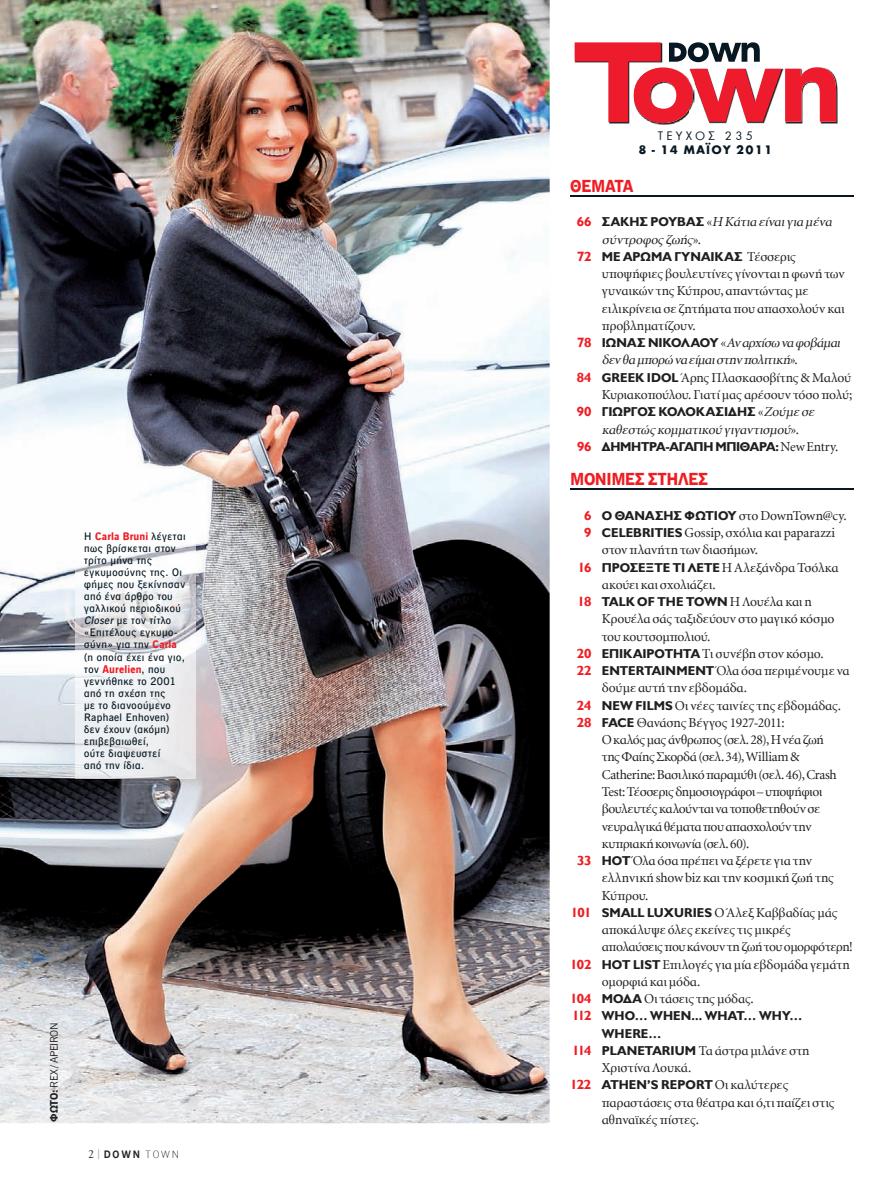
<style>
.page{position:relative;width:895px;height:1188px;background:#fff}
.page>*{position:absolute;margin:0;border:0;box-sizing:border-box;transform-origin:0 0}
.t1{font:700 16.5px "C Dsans 05";letter-spacing:-.03em;color:#ee1d23}
.t2{font:13.5px/17.2px "Minion Greek";letter-spacing:-.015em;color:#201e20}
.t3{font:italic 13.5px/17.2px "Minion Greek";letter-spacing:-.02em;color:#201e20}
.t4{font:13.5px "Minion Greek";letter-spacing:-.035em;color:#201e20}
.t5{font:700 12.9px/17.2px "CF Jeckyl";letter-spacing:.005em;color:#201e20}
.t6{font:700 12.9px "CF Jeckyl";letter-spacing:-.02em;color:#201e20}
.t7{font:700 12.75px "Futura Greek";letter-spacing:.08em;color:#071822}
.t8{font:12.75px "Futura Greek";letter-spacing:.25em;color:#071822}
.t9{font:500 10.5px/12px "C Dsans 03";letter-spacing:.045em;color:#071822}
.t10{font:700 10.5px "C Dsans 05";letter-spacing:.01em;color:#ee1d23}
.t11{font:10.5px "C Dsans 02";letter-spacing:-.035em;color:#231f20}
.t12{font:600 10.2px "C Dsans 04";color:#231f20}
.s1{font-family:"C Dsans 03";font-weight:500;color:#071822}
.s2{font-style:italic}
.s3{font-family:"C Dsans 05";font-weight:700;color:#ee1d23}
.s4{font-family:"C Dsans 05";font-weight:700}
.s5{font-family:"UB Goudies";font-weight:400;font-size:10.5px}
.s6{font-family:"C Dsans 00";font-weight:100;font-style:italic;font-size:12px;color:#808285}
.s7{font-family:"C Dsans 00";font-weight:100}
.s8{font-family:"CF Jeckyl";font-weight:700;font-style:normal;color:#ee1d23}
.s9{font-family:"CF Jeckyl";font-weight:700;font-style:normal;font-size:12.9px}
.s10{font-style:normal}
.s11{font-size:13.5px;color:#ee1d23}
.s12{font-family:"Minion Greek";font-weight:400;font-size:13.5px}
.s13{font-family:"CF Jeckyl";font-weight:700;color:#ee1d23}
.s14{font-family:"CF Jeckyl";font-weight:700;font-size:12.9px}
.s15{font-family:"Minion Greek";font-weight:400;font-style:italic;font-size:13.5px}
</style>
<div class="page">
<img style="left:0;top:0;width:549px;height:1123px">
<img style="left:709px;top:77px;width:129px;height:47px">
<img style="left:656px;top:123px;width:19px;height:2px">
<svg style="left:574px;top:42px;width:261px;height:81px"></svg>
<img style="left:75px;top:522px;width:120px;height:256px">
<hr style="left:570px;top:195px;width:283px;height:1px;background:#071822">
<hr style="left:570px;top:488px;width:283px;height:2px;background:#071822">
<p class="t10" style="left:84px;top:532px;width:103px"><span class="s1">H</span> Carla Bruni <span class="s1">λέγεται</span></p>
<p class="t9" style="left:84px;top:543px;width:102px">πως βρίσκεται στον τρίτο μήνα της εγκυμοσύνης της. Οι φήμες που ξεκίνησαν από ένα άρθρο του γαλλικού περιοδικού<br><span class="s2">Closer</span> με τον τίτλο «Επιτέλους εγκυμο&shy;σύνη» για την <span class="s3">Carla </span>(η οποία έχει ένα γιο,</p>
<p class="t10" style="left:84px;top:664px;width:83px"><span class="s1">τον</span> Aurelien<span class="s1">, που</span></p>
<p class="t9" style="left:84px;top:675px;width:93px">γεννήθηκε το 2001 από τη σχέση της με το διανοούμενο<br>Raphael Enhoven) δεν έχουν (ακόμη) επιβεβαιωθεί,<br>ούτε διαψευστεί από την ίδια.</p>
<p class="t11" style="left:50px;top:1121px;width:101px;rotate:-90deg"><span class="s4">ΦΩΤΟ:</span> REX / APEIRON</p>
<p class="t12" style="left:88px;top:1149px;width:93px"><span class="s5">2</span><span class="s6">/</span>DOWN <span class="s7">TOWN</span></p>
<p class="t8" style="left:657px;top:130px;width:97px">ΤΕΥΧΟΣ 235</p>
<p class="t7" style="left:638px;top:144px;width:135px">8 - 14 ΜΑΪΟΥ 2011</p>
<p class="t1" style="left:570px;top:179px;width:65px">ΘEΜΑΤΑ</p>
<p class="t3" style="left:601px;top:214px;width:234px;text-indent:-25px"><span class="s8">66</span> <span class="s9">ΣΑΚΗΣ ΡΟΥΒΑΣ</span> <span class="s10">«</span>ΗΚάτιαείναιγιαμένα σύντροφος ζωής<span class="s10">».</span></p>
<p class="t5" style="left:576px;top:248px;width:220px"><span class="s11">72</span> ΜΕ ΑΡΩΜΑ ΓΥΝΑΙΚΑΣ <span class="s12">Τέσσερις</span></p>
<p class="t2" style="left:601px;top:266px;width:244px">υποψήφιες βουλευτίνες γίνονταιηφωνή των</p>
<p class="t2" style="left:601px;top:283px;width:208px">γυναικών τηςΚύπρου, απαντώντας με</p>
<p class="t2" style="left:601px;top:301px;width:244px">ειλικρίνεια σε ζητήματαπου απασχολούν και</p>
<p class="t2" style="left:601px;top:318px;width:95px">προβληματίζουν.</p>
<p class="t3" style="left:577px;top:335px;width:267px"><span class="s8">78</span> <span class="s9">ΙΩΝΑΣ ΝΙΚΟΛΑΟΥ</span> <span class="s10">«</span>Αναρχίσωναφοβάμαι</p>
<p class="t3" style="left:601px;top:352px;width:197px">δενθαμπορώναείμαιστηνπολιτική<span class="s10">».</span></p>
<p class="t2" style="left:576px;top:370px;width:276px"><span class="s13">84</span> <span class="s14">GREEK IDOL</span> ΆρηςΠλασκασοβίτης &amp; Μαλού</p>
<p class="t2" style="left:601px;top:387px;width:252px">Κυριακοπούλου. Γιατί μας αρέσουν τόσο πολύ;</p>
<p class="t5" style="left:576px;top:403px;width:241px"><span class="s11">90</span> ΓΙΩΡΓΟΣ ΚΟΛΟΚΑΣΙΔΗΣ <span class="s12">«</span><span class="s15">Ζούμεσε</span></p>
<p class="t3" style="left:601px;top:421px;width:199px">καθεστώς κομματικού γιγαντισμού<span class="s10">».</span></p>
<p class="t6" style="left:577px;top:439px;width:262px"><span class="s11">96</span> ΔΗΜΗΤΡΑ-ΑΓΑΠΗ ΜΠΙΘΑΡΑ: <span class="s12">New Entry.</span></p>
<p class="t1" style="left:570px;top:472px;width:139px">ΜΟΝΙΜΕΣ ΣΤΗΛΕΣ</p>
<p class="t2" style="left:584px;top:508px;width:264px"><span class="s13">6</span> <span class="s14">Ο ΘΑΝΑΣΗΣ ΦΩΤΙΟΥ</span> στο DownTown@cy.</p>
<p class="t2" style="left:584px;top:525px;width:252px"><span class="s13">9</span> <span class="s14">CELEBRITIES</span> Gossip, σχόλια και paparazzi</p>
<p class="t2" style="left:601px;top:542px;width:158px">στονπλανήτη των διασήμων.</p>
<p class="t2" style="left:577px;top:559px;width:262px"><span class="s13">16</span> <span class="s14">ΠΡΟΣΕΞΤΕ ΤΙ ΛΕΤΕ</span> ΗΑλεξάνδραΤσόλκα</p>
<p class="t2" style="left:601px;top:577px;width:115px">ακούει και σχολιάζει.</p>
<p class="t5" style="left:577px;top:593px;width:236px"><span class="s11">18</span> TALK OF THE TOWN <span class="s12">ΗΛουέλα καιη</span></p>
<p class="t2" style="left:601px;top:611px;width:234px">Κρουέλα σάς ταξιδεύουν στο μαγικό κόσμο</p>
<p class="t2" style="left:601px;top:628px;width:110px">του κουτσομπολιού.</p>
<p class="t2" style="left:576px;top:646px;width:248px"><span class="s13">20</span> <span class="s14">ΕΠΙΚΑΙΡΟΤΗΤΑ</span> Τι συνέβη στον κόσμο.</p>
<p class="t2" style="left:576px;top:663px;width:274px"><span class="s13">22</span> <span class="s14">ENTERTAINMENT</span> Όλα όσαπεριμένουμε να</p>
<p class="t2" style="left:601px;top:680px;width:147px">δούμε αυτή την εβδομάδα.</p>
<p class="t2" style="left:576px;top:697px;width:265px"><span class="s13">24</span> <span class="s14">NEW FILMS</span> Οι νέες ταινίες της εβδομάδας.</p>
<p class="t2" style="left:576px;top:715px;width:209px"><span class="s13">28</span> <span class="s14">FACE</span> Θανάσης Βέγγος 1927-2011:</p>
<p class="t2" style="left:601px;top:732px;width:223px">Οκαλόςμαςάνθρωπος (σελ. 28), Ηνέαζωή</p>
<p class="t2" style="left:601px;top:749px;width:199px">τηςΦαίηςΣκορδά (σελ. 34), William &amp;</p>
<p class="t2" style="left:601px;top:766px;width:236px">Catherine: Βασιλικόπαραμύθι (σελ. 46), Crash</p>
<p class="t4" style="left:601px;top:785px;width:222px">Test: Τέσσεριςδημοσιογράφοι – υποψήφιοι</p>
<p class="t2" style="left:601px;top:801px;width:220px">βουλευτέςκαλούνταινατοποθετηθούνσε</p>
<p class="t2" style="left:601px;top:818px;width:211px">νευραλγικάθέματαπουαπασχολούντην</p>
<p class="t2" style="left:601px;top:835px;width:149px">κυπριακήκοινωνία (σελ. 60).</p>
<p class="t2" style="left:577px;top:853px;width:236px"><span class="s13">33</span> <span class="s14">HOT</span> Όλα όσαπρέπει να ξέρετε για την</p>
<p class="t2" style="left:601px;top:870px;width:234px">ελληνική show biz και την κοσμική ζωή της</p>
<p class="t2" style="left:601px;top:887px;width:48px">Κύπρου.</p>
<p class="t2" style="left:570px;top:904px;width:268px"><span class="s13">101</span> <span class="s14">SMALL LUXURIES</span> ΟΆλεξΚαββαδίας μάς</p>
<p class="t2" style="left:601px;top:922px;width:191px">αποκάλυψε όλες εκείνες τις μικρές</p>
<p class="t2" style="left:601px;top:939px;width:252px">απολαύσειςπουκάνουντηζωήτουομορφότερη!</p>
<p class="t2" style="left:570px;top:956px;width:281px"><span class="s13">102</span> <span class="s14">HOT LIST</span> Επιλογές για μία εβδομάδα γεμάτη</p>
<p class="t2" style="left:601px;top:973px;width:100px">ομορφιά και μόδα.</p>
<p class="t2" style="left:570px;top:991px;width:185px"><span class="s13">104</span> <span class="s14">ΜΟΔΑ</span> Οι τάσεις της μόδας.</p>
<p class="t5" style="left:601px;top:1007px;width:202px;text-indent:-30px"><span class="s11">112</span> WHO… WHEN... WHAT… WHY…<br>WHERE…</p>
<p class="t2" style="left:601px;top:1042px;width:209px;text-indent:-30px"><span class="s13">114</span> <span class="s14">PLANETARIUM</span> Τα άστρα μιλάνε στη<br>ΧριστίναΛουκά.</p>
<p class="t5" style="left:570px;top:1076px;width:220px"><span class="s11">122</span> ATHEN’S REPORT <span class="s12">Οι καλύτερες</span></p>
<p class="t2" style="left:601px;top:1094px;width:234px">παραστάσεις στα θέατρα καιό,τιπαίζει στις</p>
<p class="t2" style="left:601px;top:1111px;width:99px">αθηναϊκέςπίστες.</p>
</div>
